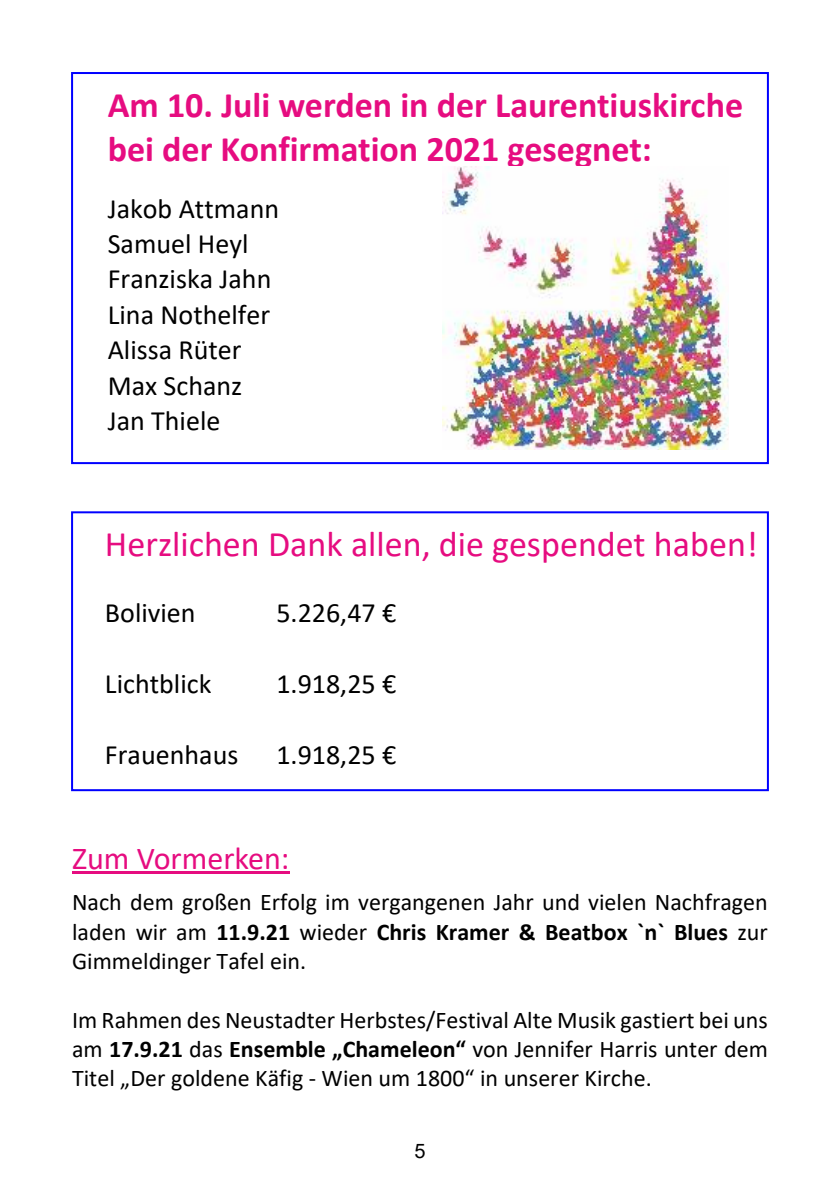
<style>
.page{position:relative;width:840px;height:1191px;background:#fff}
.page>*{position:absolute;margin:0;border:0;box-sizing:border-box;transform-origin:0 0}
.t1{font:700 36px/44px "Calibri";color:#e60c80}
.t2{font:36px "Calibri";color:#e60c80}
.t3{font:32px "Calibri";color:#e60c80}
.t4{font:28px/35.4px "Calibri";color:#000}
.t5{font:24px/29.4px "Calibri";color:#000;text-align:justify}
.t6{font:20px "Arial";color:#000}
.s1{font-weight:700}
</style>
<div class="page">
<div style="left:71px;top:72px;width:697px;height:392px;border:2px solid #00f"></div>
<div style="left:71px;top:511px;width:697px;height:280px;border:2px solid #00f"></div>
<hr style="left:72px;top:871px;width:217px;height:2px;background:#e60c80">
<img style="left:442px;top:166px;width:285px;height:284px">
<h1 class="t1" style="left:108px;top:86px;width:636px">Am 10. Juli werden in der Laurentiuskirche bei der Konfirmation 2021 gesegnet:</h1>
<p class="t4" style="left:108px;top:193px;width:173px">Jakob Attmann<br>Samuel Heyl<br>Franziska Jahn<br>Lina Nothelfer<br>Alissa Rüter<br>Max Schanz<br>Jan Thiele</p>
<h1 class="t2" style="left:105px;top:529px;width:654px">Herzlichen Dank allen, die gespendet haben!</h1>
<p class="t4" style="left:105px;top:597px;width:92px">Bolivien</p>
<p class="t4" style="left:276px;top:597px;width:121px">5.226,47 €</p>
<p class="t4" style="left:105px;top:668px;width:108px">Lichtblick</p>
<p class="t4" style="left:276px;top:668px;width:121px">1.918,25 €</p>
<p class="t4" style="left:105px;top:739px;width:135px">Frauenhaus</p>
<p class="t4" style="left:276px;top:739px;width:121px">1.918,25 €</p>
<h2 class="t3" style="left:72px;top:845px;width:219px">Zum Vormerken:</h2>
<p class="t5" style="left:72px;top:889px;width:697px">Nach dem großen Erfolg im vergangenen Jahr und vielen Nachfragen laden wir am <span class="s1">11.9.21</span> wieder <span class="s1">Chris Kramer &amp; Beatbox `n` Blues</span> zur Gimmeldinger Tafel ein.</p>
<p class="t5" style="left:72px;top:1007px;width:697px">Im Rahmen des Neustadter Herbstes/Festival Alte Musik gastiert bei uns am <span class="s1">17.9.21</span> das <span class="s1">Ensemble „Chameleon“</span> von Jennifer Harris unter dem Titel „Der goldene Käfig - Wien um 1800“ in unserer Kirche.</p>
<p class="t6" style="left:414px;top:1143px;width:13px">5</p>
</div>
